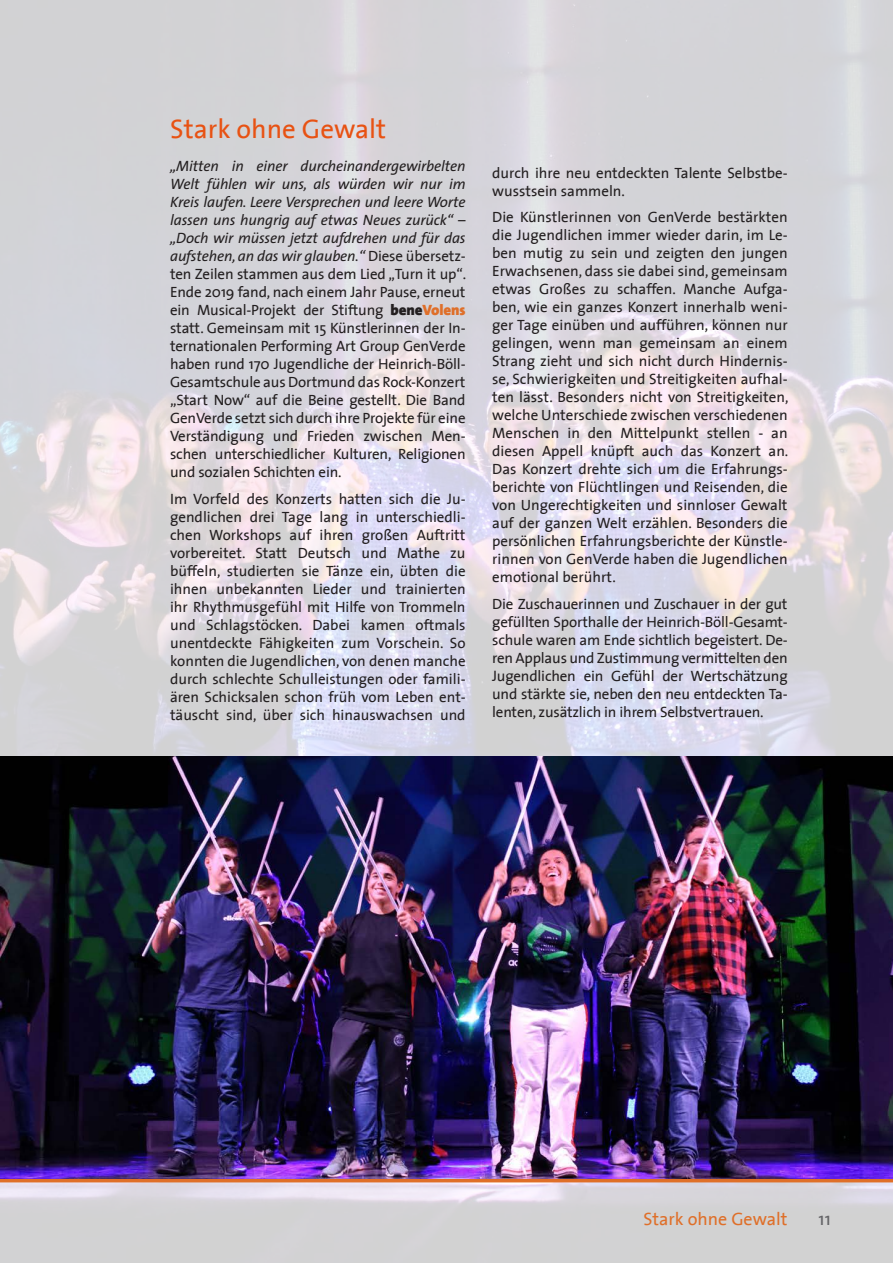
<style>
.page{position:relative;width:893px;height:1263px;background:#fff}
.page>*{position:absolute;margin:0;border:0;box-sizing:border-box;transform-origin:0 0}
.t1{font:27px "The Sans";color:#e85213}
.t2{font:18px "The Sans";color:#df6f29}
.t3{font:18px "The Sans";color:#636366}
.t4{font:15px/18px "The Sans";color:#231f20;text-align:justify}
.s1{font-style:italic}
.s2{font-weight:900}
.s3{font-weight:900;color:#df6f29}
</style>
<div class="page">
<img style="left:0;top:0;width:893px;height:1263px">
<hr style="left:0;top:1178px;width:893px;height:4px;background:#df6f29">
<img style="left:0;top:757px;width:893px;height:422px">
<h1 class="t1" style="left:170px;top:106px;width:217px">Stark ohne Gewalt</h1>
<p class="t4" style="left:170px;top:157px;width:298px"><span class="s1">„Mitten in einer durcheinandergewirbelten Welt fühlen wir uns, als würden wir nur im Kreis laufen. Leere Versprechen und leere Worte lassen uns hungrig auf etwas Neues zurück“ – „Doch wir müssen jetzt aufdrehen und für das aufstehen, an das wir glauben.“</span> Diese übersetz&shy;ten Zeilen stammen aus dem Lied „Turn it up“.<br>Ende 2019 fand, nach einem Jahr Pause, erneut ein Musical-Projekt der Stiftung <span class="s2">bene</span><span class="s3">Volens </span>statt. Gemeinsam mit 15 Künstlerinnen der In&shy;ternationalen Performing Art Group GenVerde haben rund 170 Jugendliche der Heinrich-Böll-Gesamtschule aus Dortmund das Rock-Konzert „Start Now“ auf die Beine gestellt. Die Band GenVerde setzt sich durch ihre Projekte für eine Verständigung und Frieden zwischen Men&shy;schen unterschiedlicher Kulturen, Religionen und sozialen Schichten ein.</p>
<p class="t4" style="left:170px;top:490px;width:297px">Im Vorfeld des Konzerts hatten sich die Ju&shy;gendlichen drei Tage lang in unterschiedli&shy;chen Workshops auf ihren großen Auftritt vorbereitet. Statt Deutsch und Mathe zu büffeln, studierten sie Tänze ein, übten die ihnen unbekannten Lieder und trainierten ihr Rhythmusgefühl mit Hilfe von Trommeln und Schlagstöcken. Dabei kamen oftmals unentdeckte Fähigkeiten zum Vorschein. So konnten die Jugendlichen, von denen manche durch schlechte Schulleistungen oder famili&shy;ären Schicksalen schon früh vom Leben ent&shy;täuscht sind, über sich hinauswachsen und</p>
<p class="t4" style="left:492px;top:163px;width:297px">durch ihre neu entdeckten Talente Selbstbe&shy;wusstsein sammeln.</p>
<p class="t4" style="left:492px;top:208px;width:298px">Die Künstlerinnen von GenVerde bestärkten die Jugendlichen immer wieder darin, im Le&shy;ben mutig zu sein und zeigten den jungen Erwachsenen, dass sie dabei sind, gemeinsam etwas Großes zu schaffen. Manche Aufga&shy;ben, wie ein ganzes Konzert innerhalb weni&shy;ger Tage einüben und aufführen, können nur gelingen, wenn man gemeinsam an einem Strang zieht und sich nicht durch Hindernis&shy;se, Schwierigkeiten und Streitigkeiten aufhal&shy;ten lässt. Besonders nicht von Streitigkeiten, welche Unterschiede zwischen verschiedenen Menschen in den Mittelpunkt stellen - an diesen Appell knüpft auch das Konzert an.<br>Das Konzert drehte sich um die Erfahrungs&shy;berichte von Flüchtlingen und Reisenden, die von Ungerechtigkeiten und sinnloser Gewalt auf der ganzen Welt erzählen. Besonders die persönlichen Erfahrungsberichte der Künstle&shy;rinnen von GenVerde haben die Jugendlichen emotional berührt.</p>
<p class="t4" style="left:492px;top:594px;width:297px">Die Zuschauerinnen und Zuschauer in der gut gefüllten Sporthalle der Heinrich-Böll-Gesamt&shy;schule waren am Ende sichtlich begeistert. De&shy;ren Applaus und Zustimmung vermittelten den Jugendlichen ein Gefühl der Wertschätzung und stärkte sie, neben den neu entdeckten Ta&shy;lenten, zusätzlich in ihrem Selbstvertrauen.</p>
<p class="t2" style="left:643px;top:1204px;width:145px">Stark ohne Gewalt</p>
<p class="t3" style="left:819px;top:1204px;width:14px">11</p>
</div>
